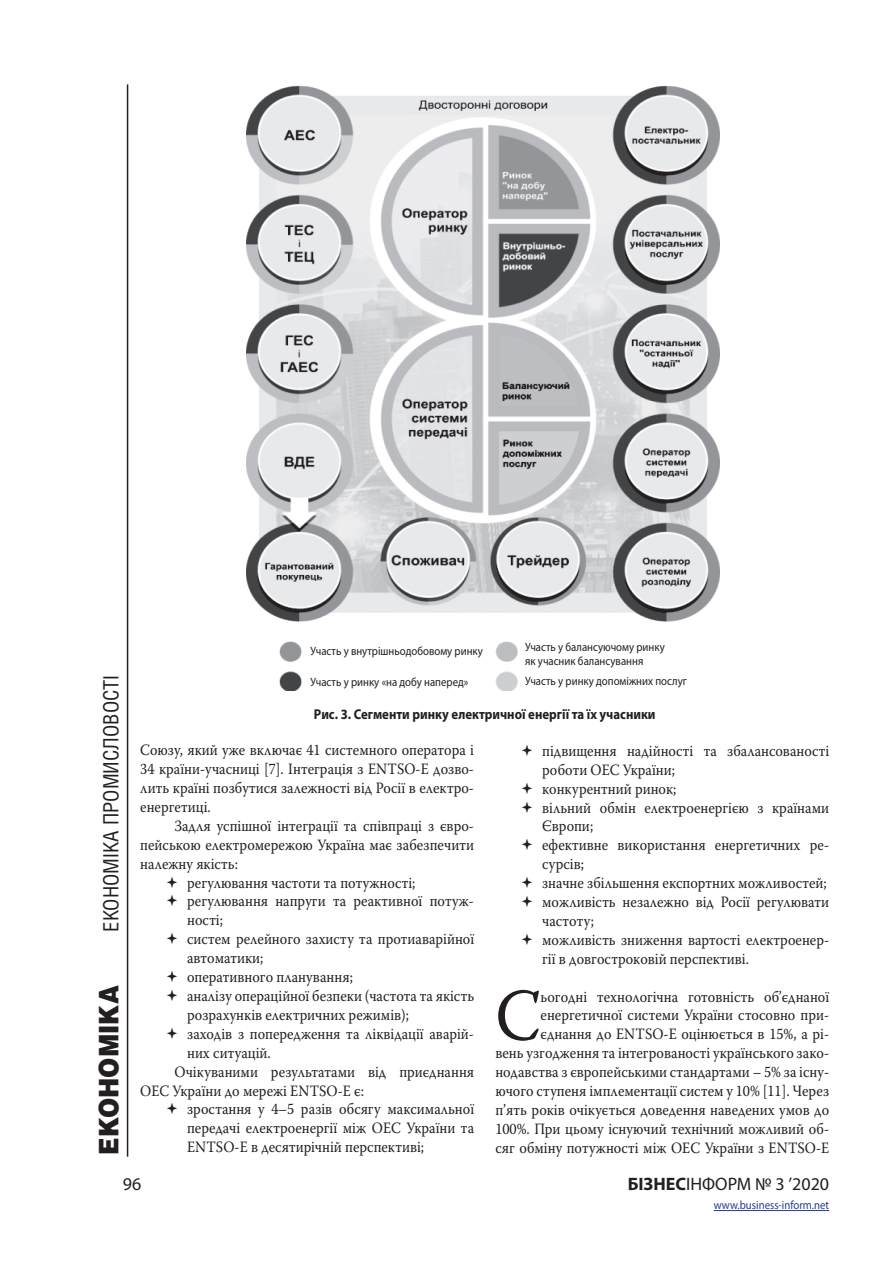
<style>
.page{position:relative;width:893px;height:1263px;background:#fff}
.page>*{position:absolute;margin:0;border:0;box-sizing:border-box;transform-origin:0 0}
.t1{font:73.05px "Warnock Pro";color:#231f20;scale:.9 1}
.t2{font:900 27px "Helios";color:#231f20;scale:.9 1}
.t3{font:21px "Helios Cond";color:#231f20}
.t4{font:18px "Myriad Pro";color:#231f20}
.t5{font:15.75px/18.9px "Warnock Pro";color:#231f20;text-align:justify;scale:.9 1}
.t6{font:700 14.25px "Myriad Pro";color:#231f20;scale:.9 1}
.t7{font:12px/14.4px "Myriad Pro";color:#231f20;scale:.9 1}
.t8{font:12px "Myriad Pro";color:#253f8e;scale:.9 1}
.s1{font-weight:700}
</style>
<div class="page">
<hr style="left:127px;top:84px;width:1px;height:1073px;background:#231f20">
<hr style="left:714px;top:1210px;width:115px;height:1px;background:#253f8e">
<img style="left:246px;top:85px;width:473px;height:605px">
<div style="left:306px;top:645px;width:179px;height:12px;background:#fff"></div>
<div style="left:306px;top:676px;width:169px;height:12px;background:#fff"></div>
<div style="left:520px;top:642px;width:171px;height:48px;background:#fff"></div>
<h3 class="t3" style="left:98px;top:931px;width:258px;rotate:-90deg">ЕКОНОМІКА ПРОМИСЛОВОСТІ</h3>
<h2 class="t2" style="left:92px;top:1154px;width:189px;rotate:-90deg">ЕКОНОМІКА</h2>
<p class="t7" style="left:525px;top:639px;width:157px">Участь у балансуючому ринку як учасник балансування</p>
<p class="t7" style="left:525px;top:674px;width:181px">Участь у ринку допоміжних послуг</p>
<p class="t6" style="left:314px;top:705px;width:381px">Рис. 3. Сегменти ринку електричної енергії та їх учасники</p>
<p class="t5" style="left:140px;top:740px;width:372px">Союзу, який уже включає 41 системного оператора і 34 країни-учасниці [7]. Інтеграція з ENTSO-E дозво&shy;лить країні позбутися залежності від Росії в електро&shy;енергетиці.</p>
<p class="t5" style="left:174px;top:816px;width:335px">Задля успішної інтеграції та співпраці з євро-</p>
<p class="t5" style="left:140px;top:835px;width:372px">пейською електромережою Україна має забезпечити</p>
<p class="t5" style="left:140px;top:854px;width:110px">належну якість:</p>
<p class="t5" style="left:187px;top:873px;width:255px">регулювання частоти та потужності;</p>
<p class="t5" style="left:187px;top:891px;width:320px">регулювання напруги та реактивної потуж-</p>
<p class="t5" style="left:187px;top:910px;width:41px">ності;</p>
<p class="t5" style="left:187px;top:929px;width:320px">систем релейного захисту та протиаварійної</p>
<p class="t5" style="left:187px;top:948px;width:86px">автоматики;</p>
<p class="t5" style="left:187px;top:967px;width:186px">оперативного планування;</p>
<p class="t5" style="left:187px;top:986px;width:320px">аналізу операційної безпеки (частота та якість</p>
<p class="t5" style="left:187px;top:1005px;width:248px">розрахунків електричних режимів);</p>
<p class="t5" style="left:187px;top:1024px;width:320px">заходів з попередження та ліквідації аварій-</p>
<p class="t5" style="left:187px;top:1043px;width:95px">них ситуацій.</p>
<p class="t5" style="left:174px;top:1062px;width:335px">Очікуваними результатами від приєднання</p>
<p class="t5" style="left:140px;top:1080px;width:250px">ОЕС України до мережі ENTSO-E є:</p>
<p class="t5" style="left:187px;top:1099px;width:320px">зростання у 4–5 разів обсягу максимальної</p>
<p class="t5" style="left:187px;top:1118px;width:320px">передачі електроенергії між ОЕС України та</p>
<p class="t5" style="left:187px;top:1137px;width:265px">ENTSO-E в десятирічній перспективі;</p>
<p class="t7" style="left:311px;top:644px;width:193px">Участь у внутрішньодобовому ринку</p>
<p class="t7" style="left:311px;top:674px;width:177px">Участь у ринку «на добу наперед»</p>
<p class="t5" style="left:542px;top:741px;width:320px;text-align:left">підвищення надійності та збалансованості роботи ОЕС України;<br>конкурентний ринок;<br>вільний обмін електроенергією з країнами<br>Європи;<br>ефективне використання енергетичних ре&shy;сурсів;<br>значне збільшення експортних можливостей; можливість незалежно від Росії регулювати частоту;<br>можливість зниження вартості електроенер&shy;гії в довгостроковій перспективі.</p>
<h1 class="t1" style="left:495px;top:971px;width:52px">С</h1>
<p class="t5" style="left:495px;top:987px;width:372px;text-align:right">ьогодні технологічна готовність об’єднаної енергетичної системи України стосовно при&shy;єднання до ENTSO-E оцінюється в 15%, а рі-<br>вень узгодження та інтегрованості українського зако&shy;нодавства з європейськими стандартами – 5% за існу&shy;ючого ступеня імплементації систем у 10% [11]. Через п’ять років очікується доведення наведених умов до 100%. При цьому існуючий технічний можливий об&shy;сяг обміну потужності між ОЕС України з ENTSO-E</p>
<p class="t4" style="left:123px;top:1173px;width:20px">96</p>
<p class="t4" style="left:628px;top:1173px;width:203px"><span class="s1">БІЗНЕС</span>ІНФОРМ № 3 ’2020</p>
<p class="t8" style="left:714px;top:1198px;width:130px">www.business-inform.net</p>
</div>
